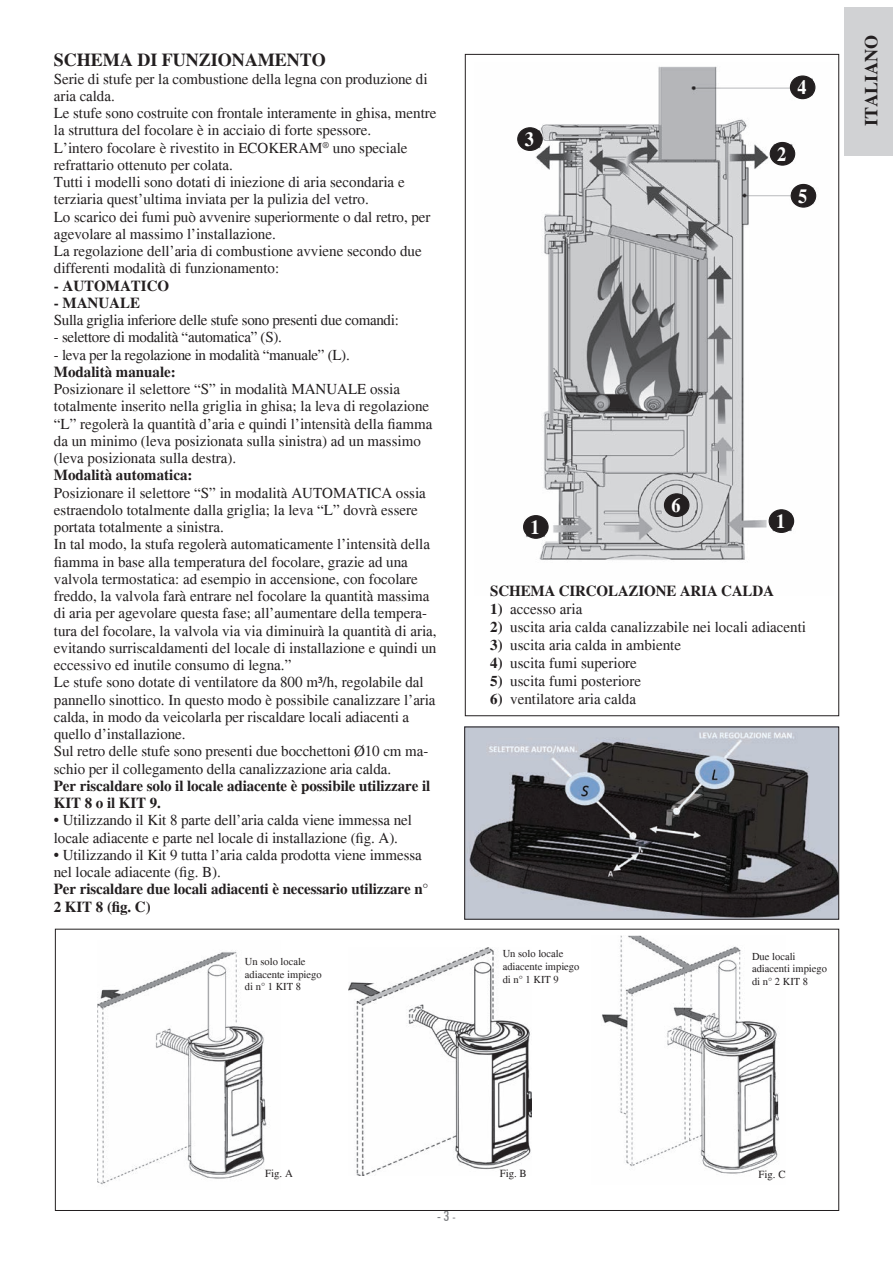
<style>
.page{position:relative;width:893px;height:1263px;background:#fff}
.page>*{position:absolute;margin:0;border:0;box-sizing:border-box;transform-origin:0 0}
.t1{font:700 20.25px "Times";color:#fff;scale:.9 1}
.t2{font:700 18px "Times";color:#231f20}
.t3{font:15px/17.2px "Times";color:#231f20}
.t4{font:700 15px/17.2px "Times";letter-spacing:-.005em;color:#231f20}
.t5{font:15px "Times";letter-spacing:-.02em;color:#231f20}
.t6{font:500 condensed 14.25px "Futura BT";color:#808285}
.t7{font:10.8px "Times";color:#231f20}
.t8{font:10.5px/12.6px "Times";color:#231f20}
.s1{font-weight:700}
.s2{font-size:12px}
</style>
<div class="page">
<div style="left:845px;top:7px;width:48px;height:149px;background:#d1d2d4"></div>
<img style="left:517px;top:66px;width:300px;height:494px">
<img style="left:98px;top:950px;width:169px;height:235px">
<img style="left:602px;top:935px;width:178px;height:239px">
<img style="left:348px;top:947px;width:183px;height:228px">
<img style="left:466px;top:728px;width:371px;height:189px">
<div style="left:464px;top:726px;width:375px;height:193px;border:1px solid #231f20"></div>
<div style="left:791px;top:184px;width:25px;height:23px;background:#231f20;border-radius:50%"></div>
<div style="left:791px;top:184px;width:25px;height:24px;border:1px solid #231f20;border-radius:50%"></div>
<div style="left:770px;top:142px;width:25px;height:23px;background:#231f20;border-radius:50%"></div>
<div style="left:770px;top:142px;width:25px;height:24px;border:1px solid #231f20;border-radius:50%"></div>
<div style="left:790px;top:76px;width:25px;height:23px;background:#231f20;border-radius:50%"></div>
<div style="left:790px;top:75px;width:25px;height:24px;border:1px solid #231f20;border-radius:50%"></div>
<div style="left:518px;top:128px;width:24px;height:22px;background:#231f20;border-radius:50%"></div>
<div style="left:517px;top:127px;width:26px;height:24px;border:1px solid #231f20;border-radius:50%"></div>
<div style="left:769px;top:510px;width:25px;height:22px;background:#231f20;border-radius:50%"></div>
<div style="left:769px;top:509px;width:25px;height:24px;border:1px solid #231f20;border-radius:50%"></div>
<div style="left:524px;top:516px;width:24px;height:22px;background:#231f20;border-radius:50%"></div>
<div style="left:523px;top:515px;width:26px;height:24px;border:1px solid #231f20;border-radius:50%"></div>
<div style="left:664px;top:494px;width:25px;height:22px;background:#231f20;border-radius:50%"></div>
<div style="left:664px;top:493px;width:25px;height:24px;border:1px solid #231f20;border-radius:50%"></div>
<p class="t2" style="left:54px;top:49px;width:273px">SCHEMA DI FUNZIONAMENTO</p>
<p class="t3" style="left:54px;top:70px;width:384px">Serie di stufe per la combustione della legna con produzione di aria calda.<br>Le stufe sono costruite con frontale interamente in ghisa, mentre la struttura del focolare è in acciaio di forte spessore.<br>L’intero focolare è rivestito in ECOKERAM<sup>®</sup> uno speciale refrattario ottenuto per colata.<br>Tutti i modelli sono dotati di iniezione di aria secondaria e terziaria quest’ultima inviata per la pulizia del vetro.<br>Lo scarico dei fumi può avvenire superiormente o dal retro, per agevolare al massimo l’installazione.<br>La regolazione dell’aria di combustione avviene secondo due differenti modalità di funzionamento:</p>
<p class="t4" style="left:54px;top:277px;width:117px">- AUTOMATICO</p>
<p class="t4" style="left:54px;top:294px;width:88px">- MANUALE</p>
<p class="t5" style="left:54px;top:311px;width:346px">Sulla griglia inferiore delle stufe sono presenti due comandi:</p>
<p class="t5" style="left:54px;top:328px;width:229px">- selettore di modalità “automatica” (S).</p>
<p class="t5" style="left:54px;top:346px;width:297px">- leva per la regolazione in modalità “manuale” (L).</p>
<p class="t4" style="left:54px;top:363px;width:124px">Modalità manuale:</p>
<p class="t3" style="left:54px;top:380px;width:380px">Posizionare il selettore “S” in modalità MANUALE ossia totalmente inserito nella griglia in ghisa; la leva di regolazione “L” regolerà la quantità d’aria e quindi l’intensità della fiamma da un minimo (leva posizionata sulla sinistra) ad un massimo (leva posizionata sulla destra).</p>
<p class="t4" style="left:54px;top:467px;width:140px">Modalità automatica:</p>
<p class="t3" style="left:54px;top:484px;width:384px">Posizionare il selettore “S” in modalità AUTOMATICA ossia estraendolo totalmente dalla griglia; la leva “L” dovrà essere portata totalmente a sinistra.<br>In tal modo, la stufa regolerà automaticamente l’intensità della fiamma in base alla temperatura del focolare, grazie ad una valvola termostatica: ad esempio in accensione, con focolare freddo, la valvola farà entrare nel focolare la quantità massima di aria per agevolare questa fase; all’aumentare della tempera&shy;tura del focolare, la valvola via via diminuirà la quantità di aria, evitando surriscaldamenti del locale di installazione e quindi un eccessivo ed inutile consumo di legna.”<br>Le stufe sono dotate di ventilatore da 800 m³/h, regolabile dal pannello sinottico. In questo modo è possibile canalizzare l’aria calda, in modo da veicolarla per riscaldare locali adiacenti a quello d’installazione.<br>Sul retro delle stufe sono presenti due bocchettoni Ø10 cm ma&shy;schio per il collegamento della canalizzazione aria calda.</p>
<p class="t4" style="left:54px;top:777px;width:378px">Per riscaldare solo il locale adiacente è possibile utilizzare il<br>KIT 8 o il KIT 9.</p>
<p class="t3" style="left:54px;top:811px;width:360px">• Utilizzando il Kit 8 parte dell’aria calda viene immessa nel locale adiacente e parte nel locale di installazione (fig. A).</p>
<p class="t3" style="left:54px;top:846px;width:369px">• Utilizzando il Kit 9 tutta l’aria calda prodotta viene immessa nel locale adiacente (fig. B).</p>
<p class="t4" style="left:54px;top:881px;width:376px">Per riscaldare due locali adiacenti è necessario utilizzare n°<br>2 KIT 8 (fig. C)</p>
<h1 class="t1" style="left:525px;top:127px;width:12px">3</h1>
<h1 class="t1" style="left:531px;top:514px;width:12px">1</h1>
<h1 class="t1" style="left:797px;top:75px;width:12px">4</h1>
<h1 class="t1" style="left:777px;top:141px;width:12px">2</h1>
<h1 class="t1" style="left:798px;top:183px;width:12px">5</h1>
<h1 class="t1" style="left:671px;top:493px;width:12px">6</h1>
<h1 class="t1" style="left:776px;top:509px;width:12px">1</h1>
<p class="t4" style="left:490px;top:582px;width:285px">SCHEMA CIRCOLAZIONE ARIA CALDA</p>
<p class="t3" style="left:490px;top:600px;width:94px"><span class="s1">1)</span> accesso aria</p>
<p class="t3" style="left:490px;top:618px;width:317px"><span class="s1">2)</span> uscita aria calda canalizzabile nei locali adiacenti</p>
<p class="t3" style="left:490px;top:636px;width:192px"><span class="s1">3)</span> uscita aria calda in ambiente</p>
<p class="t3" style="left:490px;top:654px;width:148px"><span class="s1">4)</span> uscita fumi superiore</p>
<p class="t3" style="left:490px;top:672px;width:152px"><span class="s1">5)</span> uscita fumi posteriore</p>
<p class="t3" style="left:490px;top:690px;width:147px"><span class="s1">6)</span> ventilatore aria calda</p>
<p class="t8" style="left:503px;top:947px;width:78px">Un solo locale adiacente impiego di n° 1 KIT 9</p>
<p class="t8" style="left:245px;top:955px;width:78px">Un solo locale adiacente impiego di n° 1 KIT 8</p>
<p class="t8" style="left:752px;top:950px;width:76px">Due locali adiacenti impiego di n° 2 KIT 8</p>
<p class="t2" style="left:860px;top:126px;width:93px;rotate:-90deg">ITALIANO</p>
<p class="t7" style="left:265px;top:1167px;width:29px">Fig. A</p>
<p class="t7" style="left:500px;top:1167px;width:28px">Fig. B</p>
<p class="t7" style="left:759px;top:1168px;width:28px">Fig. C</p>
<p class="t6" style="left:437px;top:1207px;width:20px">- 3 <span class="s2">-</span></p>
</div>
